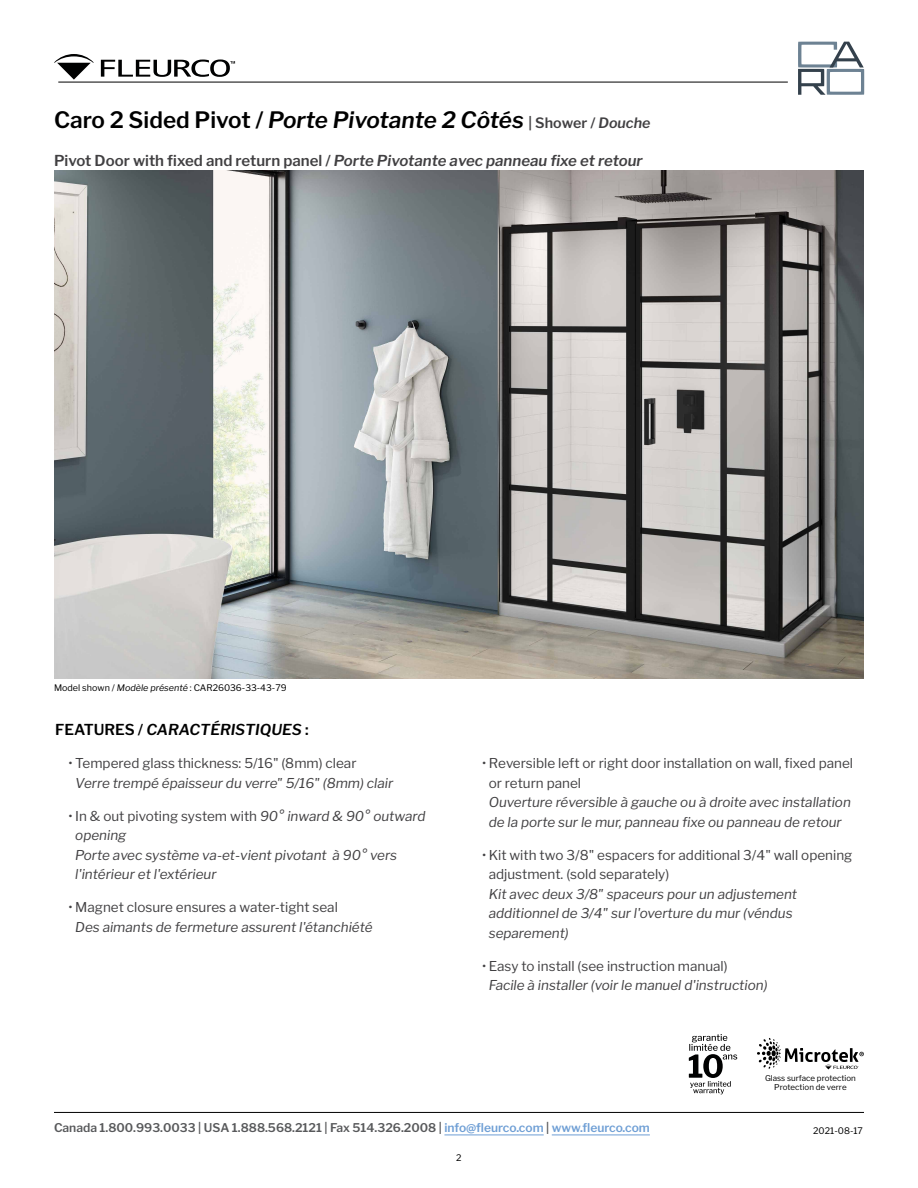
<style>
.page{position:relative;width:918px;height:1188px;background:#fff}
.page>*{position:absolute;margin:0;border:0;box-sizing:border-box;transform-origin:0 0}
.t1{font:italic 600 22.5px "Libre Franklin";color:#000}
.t2{font:italic 600 15px "Libre Franklin";color:#414042}
.t3{font:italic 600 15px "Libre Franklin";color:#000}
.t4{font:italic 13.5px/19.5px "Libre Franklin";color:#414042}
.t5{font:13.5px/19.5px "Libre Franklin";color:#414042}
.t6{font:600 12px "Libre Franklin";color:#58595b}
.t7{font:9px "Libre Franklin";color:#000}
.t8{font:7.95px/9.6px "Libre Franklin";color:#000;text-align:center}
.s1{font-style:normal}
.s2{font-style:normal;font-size:14.25px;color:#414042}
.s3{font-size:14.25px;color:#414042}
.s4{font-style:italic}
.s5{color:#6f9fd5}
</style>
<div class="page">
<svg style="left:54px;top:54px;width:40px;height:26px"></svg>
<svg style="left:101px;top:59px;width:134px;height:18px"></svg>
<hr style="left:58px;top:82px;width:730px;height:1px;background:#000">
<svg style="left:798px;top:42px;width:66px;height:53px"></svg>
<svg style="left:689px;top:1034px;width:48px;height:60px"></svg>
<svg style="left:757px;top:1038px;width:107px;height:31px"></svg>
<hr style="left:54px;top:1112px;width:810px;height:1px;background:#000">
<hr style="left:444px;top:1135px;width:100px;height:1px;background:#6f9fd5">
<hr style="left:552px;top:1135px;width:98px;height:1px;background:#6f9fd5">
<img style="left:54px;top:171px;width:810px;height:507px">
<h1 class="t1" style="left:54px;top:106px;width:598px"><span class="s1">Caro 2 Sided Pivot /</span> Porte Pivotante 2 Côtés <span class="s2">| Shower /</span> <span class="s3">Douche</span></h1>
<p class="t2" style="left:54px;top:152px;width:590px"><span class="s1">Pivot Door with fixed and return panel /</span> Porte Pivotante avec panneau fixe et retour</p>
<p class="t7" style="left:54px;top:683px;width:234px">Model shown / <span class="s4">Modèle présenté</span> : CAR26036-33-43-79</p>
<p class="t3" style="left:55px;top:721px;width:255px"><span class="s1">FEATURES /</span> CARACTÉRISTIQUES <span class="s1">:</span></p>
<p class="t5" style="left:69px;top:754px;width:289px">• Tempered glass thickness: 5/16" (8mm) clear</p>
<p class="t4" style="left:75px;top:773px;width:319px">Verre trempé épaisseur du verre" 5/16" (8mm) clair</p>
<p class="t4" style="left:75px;top:806px;width:352px;text-indent:-7px"><span class="s1">• In &amp; out pivoting system with</span> 90° inward &amp; 90° outward opening<br>Porte avec système va-et-vient pivotant à 90° vers l'intérieur et l'extérieur</p>
<p class="t5" style="left:69px;top:898px;width:271px">• Magnet closure ensures a water-tight seal</p>
<p class="t4" style="left:75px;top:917px;width:299px">Des aimants de fermeture assurent l'étanchiété</p>
<p class="t5" style="left:489px;top:754px;width:366px;text-indent:-7px">• Reversible left or right door installation on wall, fixed panel or return panel</p>
<p class="t4" style="left:489px;top:793px;width:364px">Ouverture réversible à gauche ou à droite avec installation de la porte sur le mur, panneau fixe ou panneau de retour</p>
<p class="t5" style="left:489px;top:845px;width:365px;text-indent:-7px">• Kit with two 3/8" espacers for additional 3/4" wall opening adjustment. (sold separately)</p>
<p class="t4" style="left:489px;top:884px;width:310px">Kit avec deux 3/8" spaceurs pour un adjustement additionnel de 3/4" sur l'overture du mur (véndus separement)</p>
<p class="t5" style="left:482px;top:956px;width:247px">• Easy to install (see instruction manual)</p>
<p class="t4" style="left:489px;top:976px;width:280px">Facile à installer (voir le manuel d'instruction)</p>
<p class="t8" style="left:765px;top:1073px;width:92px">Glass surface protection<br>Protection de verre</p>
<p class="t6" style="left:54px;top:1120px;width:597px">Canada 1.800.993.0033 | USA 1.888.568.2121 | Fax 514.326.2008 | <span class="s5">info@fleurco.com</span> | <span class="s5">www.fleurco.com</span></p>
<p class="t7" style="left:456px;top:1153px;width:7px">2</p>
<p class="t7" style="left:813px;top:1125px;width:51px">2021-08-17</p>
</div>
